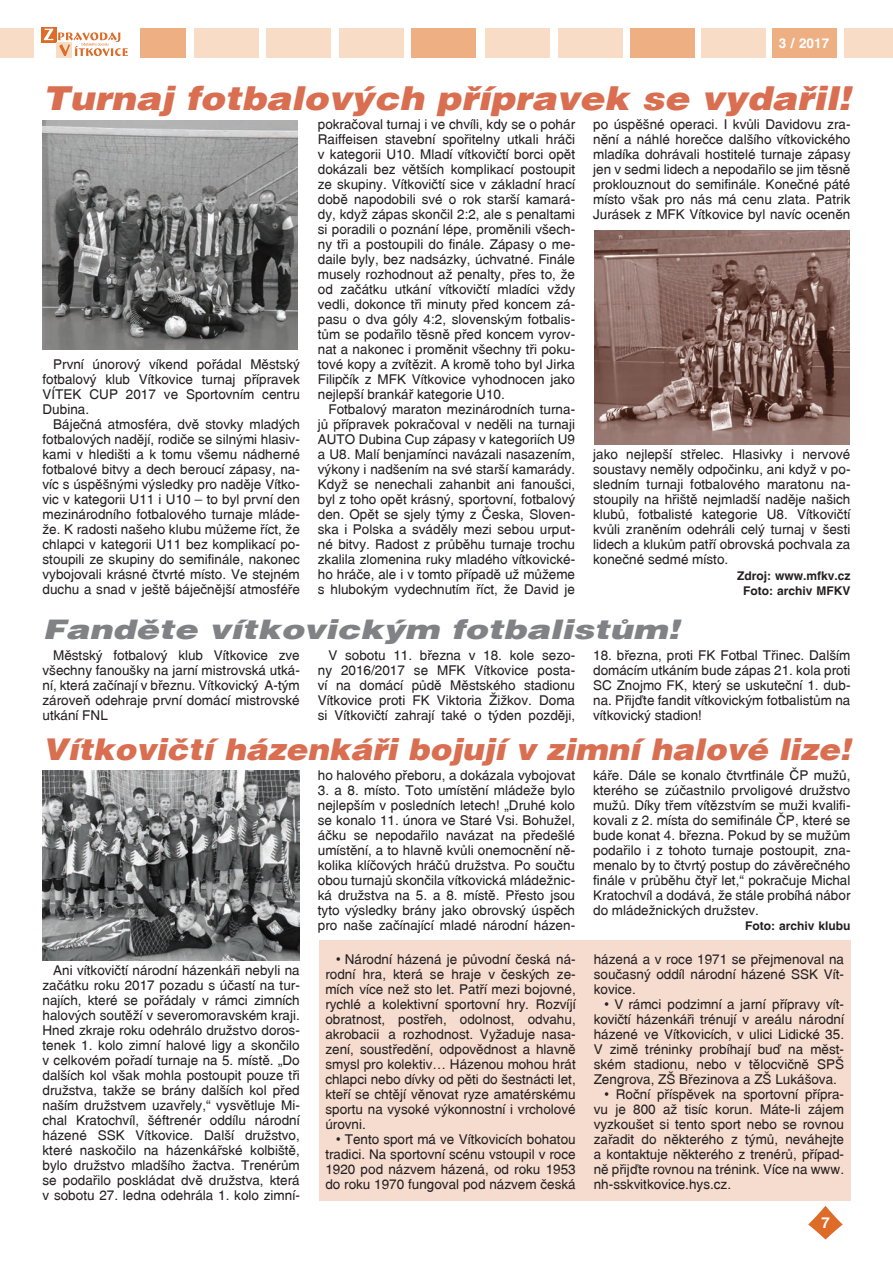
<style>
.page{position:relative;width:893px;height:1263px;background:#fff}
.page>*{position:absolute;margin:0;border:0;box-sizing:border-box;transform-origin:0 0}
.t1{font:italic 900 33px "Switzerland";color:#d96e50;scale:1.13 1}
.t2{font:italic 900 30px "Switzerland";color:#d96e50;scale:1.08 1}
.t3{font:italic 900 27px "Switzerland";color:#808285;scale:1.29 1}
.t4{font:700 15px "Switzerland";color:#fff}
.t5{font:13.5px/15px "Switzerland";color:#231f20;text-align:justify}
.t6{font:700 13.5px "Switzerland";color:#fff}
.t7{font:700 12px/15px "Switzerland";color:#231f20;text-align:center}
</style>
<div class="page">
<svg style="left:808px;top:1206px;width:35px;height:33px"></svg>
<div style="left:485px;top:28px;width:65px;height:29px;background:#f8dcc6"></div>
<div style="left:558px;top:28px;width:65px;height:29px;background:#f8dcc6"></div>
<div style="left:630px;top:28px;width:65px;height:29px;background:#eeaf82"></div>
<div style="left:266px;top:28px;width:65px;height:29px;background:#f8dcc6"></div>
<div style="left:339px;top:28px;width:65px;height:29px;background:#f8dcc6"></div>
<div style="left:194px;top:28px;width:64px;height:29px;background:#f8dcc6"></div>
<div style="left:141px;top:28px;width:45px;height:29px;background:#eeaf82"></div>
<div style="left:0;top:28px;width:34px;height:30px;background:#f8dcc6"></div>
<div style="left:411px;top:28px;width:65px;height:29px;background:#eeaf82"></div>
<div style="left:701px;top:28px;width:65px;height:29px;background:#f8dcc6"></div>
<div style="left:772px;top:28px;width:65px;height:29px;background:#eeaf82"></div>
<div style="left:844px;top:28px;width:49px;height:29px;background:#f8dcc6"></div>
<svg style="left:41px;top:27px;width:15px;height:15px"></svg>
<div style="left:57px;top:42px;width:15px;height:16px;background:#f8dcc6"></div>
<svg style="left:44px;top:29px;width:84px;height:27px"></svg>
<img style="left:43px;top:120px;width:255px;height:230px">
<img style="left:594px;top:231px;width:256px;height:213px">
<img style="left:43px;top:771px;width:256px;height:189px">
<div style="left:319px;top:941px;width:531px;height:260px;background:#f6dccf"></div>
<p class="t6" style="left:779px;top:35px;width:52px">3 / 2017</p>
<h1 class="t1" style="left:43px;top:79px;width:716px">Turnaj fotbalových přípravek se vydařil!</h1>
<p class="t5" style="left:43px;top:356px;width:259px;text-indent:11px">První únorový víkend pořádal Městský fotbalový klub Vítkovice turnaj přípravek VÍTEK CUP 2017 ve Sportovním centru Dubina.</p>
<p class="t5" style="left:43px;top:416px;width:259px;text-indent:11px">Báječná atmosféra, dvě stovky mladých fotbalových nadějí, rodiče se silnými hlasiv&shy;kami v hledišti a k tomu všemu nádherné fotbalové bitvy a dech beroucí zápasy, na&shy;víc s úspěšnými výsledky pro naděje Vítko&shy;vic v kategorii U11 i U10 – to byl první den mezinárodního fotbalového turnaje mláde&shy;že. K radosti našeho klubu můžeme říct, že chlapci v kategorii U11 bez komplikací po&shy;stoupili ze skupiny do semifinále, nakonec vybojovali krásné čtvrté místo. Ve stejném duchu a snad v ještě báječnější atmosféře</p>
<p class="t5" style="left:318px;top:117px;width:259px">pokračoval turnaj i ve chvíli, kdy se o pohár Raiffeisen stavební spořitelny utkali hráči v kategorii U10. Mladí vítkovičtí borci opět dokázali bez větších komplikací postoupit ze skupiny. Vítkovičtí sice v základní hrací době napodobili své o rok starší kamará&shy;dy, když zápas skončil 2:2, ale s penaltami si poradili o poznání lépe, proměnili všech&shy;ny tři a postoupili do finále. Zápasy o me&shy;daile byly, bez nadsázky, úchvatné. Finále musely rozhodnout až penalty, přes to, že od začátku utkání vítkovičtí mladíci vždy vedli, dokonce tři minuty před koncem zá&shy;pasu o dva góly 4:2, slovenským fotbalis&shy;tům se podařilo těsně před koncem vyrov&shy;nat a nakonec i proměnit všechny tři poku&shy;tové kopy a zvítězit. A kromě toho byl Jirka Filipčík z MFK Vítkovice vyhodnocen jako nejlepší brankář kategorie U10.</p>
<p class="t5" style="left:318px;top:402px;width:259px;text-indent:11px">Fotbalový maraton mezinárodních turna&shy;jů přípravek pokračoval v neděli na turnaji AUTO Dubina Cup zápasy v kategoriích U9 a U8. Malí benjamínci navázali nasazením, výkony i nadšením na své starší kamarády.<br>Když se nenechali zahanbit ani fanoušci, byl z toho opět krásný, sportovní, fotbalový den. Opět se sjely týmy z Česka, Sloven&shy;ska i Polska a sváděly mezi sebou urput&shy;né bitvy. Radost z průběhu turnaje trochu zkalila zlomenina ruky mladého vítkovické&shy;ho hráče, ale i v tomto případě už můžeme s hlubokým vydechnutím říct, že David je</p>
<p class="t5" style="left:593px;top:117px;width:259px">po úspěšné operaci. I kvůli Davidovu zra&shy;nění a náhlé horečce dalšího vítkovického mladíka dohrávali hostitelé turnaje zápasy jen v sedmi lidech a nepodařilo se jim těsně proklouznout do semifinále. Konečné páté místo však pro nás má cenu zlata. Patrik Jurásek z MFK Vítkovice byl navíc oceněn</p>
<p class="t5" style="left:593px;top:447px;width:259px">jako nejlepší střelec. Hlasivky i nervové soustavy neměly odpočinku, ani když v po&shy;sledním turnaji fotbalového maratonu na&shy;stoupily na hřiště nejmladší naděje našich klubů, fotbalisté kategorie U8. Vítkovičtí kvůli zraněním odehráli celý turnaj v šesti lidech a klukům patří obrovská pochvala za konečné sedmé místo.</p>
<p class="t7" style="left:737px;top:568px;width:115px">Zdroj: www.mfkv.cz<br>Foto: archiv MFKV</p>
<h3 class="t3" style="left:43px;top:613px;width:495px">Fanděte vítkovickým fotbalistům!</h3>
<p class="t5" style="left:43px;top:648px;width:259px;text-indent:11px">Městský fotbalový klub Vítkovice zve všechny fanoušky na jarní mistrovská utká&shy;ní, která začínají v březnu. Vítkovický A-tým zároveň odehraje první domácí mistrovské utkání FNL</p>
<p class="t5" style="left:318px;top:648px;width:259px;text-indent:11px">V sobotu 11. března v 18. kole sezo&shy;ny 2016/2017 se MFK Vítkovice posta&shy;ví na domácí půdě Městského stadionu Vítkovice proti FK Viktoria Žižkov. Doma si Vítkovičtí zahrají také o týden později,</p>
<p class="t5" style="left:593px;top:648px;width:259px">18. března, proti FK Fotbal Třinec. Dalším domácím utkáním bude zápas 21. kola proti SC Znojmo FK, který se uskuteční 1. dub&shy;na. Přijďte fandit vítkovickým fotbalistům na vítkovický stadion!</p>
<h2 class="t2" style="left:43px;top:731px;width:750px">Vítkovičtí házenkáři bojují v zimní halové lize!</h2>
<p class="t5" style="left:43px;top:962px;width:259px;text-indent:11px">Ani vítkovičtí národní házenkáři nebyli na začátku roku 2017 pozadu s účastí na tur&shy;najích, které se pořádaly v rámci zimních halových soutěží v severomoravském kraji.<br>Hned zkraje roku odehrálo družstvo doros&shy;tenek 1. kolo zimní halové ligy a skončilo v celkovém pořadí turnaje na 5. místě. „Do dalších kol však mohla postoupit pouze tři družstva, takže se brány dalších kol před naším družstvem uzavřely,“ vysvětluje Mi&shy;chal Kratochvíl, šéftrenér oddílu národní házené SSK Vítkovice. Další družstvo, které naskočilo na házenkářské kolbiště, bylo družstvo mladšího žactva. Trenérům se podařilo poskládat dvě družstva, která v sobotu 27. ledna odehrála 1. kolo zimní-</p>
<p class="t5" style="left:318px;top:768px;width:259px">ho halového přeboru, a dokázala vybojovat</p>
<p class="t5" style="left:318px;top:783px;width:259px">3. a 8. místo. Toto umístění mládeže bylo nejlepším v posledních letech! „Druhé kolo se konalo 11. února ve Staré Vsi. Bohužel, áčku se nepodařilo navázat na předešlé umístění, a to hlavně kvůli onemocnění ně&shy;kolika klíčových hráčů družstva. Po součtu obou turnajů skončila vítkovická mládežnic&shy;ká družstva na 5. a 8. místě. Přesto jsou tyto výsledky brány jako obrovský úspěch pro naše začínající mladé národní házen-</p>
<p class="t5" style="left:325px;top:951px;width:252px;text-indent:11px">• Národní házená je původní česká ná&shy;rodní hra, která se hraje v českých ze&shy;mích více než sto let. Patří mezi bojovné, rychlé a kolektivní sportovní hry. Rozvíjí obratnost, postřeh, odolnost, odvahu, akrobacii a rozhodnost. Vyžaduje nasa&shy;zení, soustředění, odpovědnost a hlavně smysl pro kolektiv… Házenou mohou hrát chlapci nebo dívky od pěti do šestnácti let, kteří se chtějí věnovat ryze amatérskému sportu na vysoké výkonnostní i vrcholové úrovni.</p>
<p class="t5" style="left:325px;top:1131px;width:252px;text-indent:11px">• Tento sport má ve Vítkovicích bohatou tradici. Na sportovní scénu vstoupil v roce 1920 pod názvem házená, od roku 1953 do roku 1970 fungoval pod názvem česká</p>
<p class="t5" style="left:593px;top:768px;width:259px">káře. Dále se konalo čtvrtfinále ČP mužů, kterého se zúčastnilo prvoligové družstvo mužů. Díky třem vítězstvím se muži kvalifi&shy;kovali z 2. místa do semifinále ČP, které se bude konat 4. března. Pokud by se mužům podařilo i z tohoto turnaje postoupit, zna&shy;menalo by to čtvrtý postup do závěrečného finále v průběhu čtyř let,“ pokračuje Michal Kratochvíl a dodává, že stále probíhá nábor do mládežnických družstev.</p>
<p class="t7" style="left:745px;top:918px;width:107px">Foto: archiv klubu</p>
<p class="t5" style="left:594px;top:951px;width:252px">házená a v roce 1971 se přejmenoval na současný oddíl národní házené SSK Vít&shy;kovice.</p>
<p class="t5" style="left:594px;top:996px;width:252px;text-indent:11px">• V rámci podzimní a jarní přípravy vít&shy;kovičtí házenkáři trénují v areálu národní házené ve Vítkovicích, v ulici Lidické 35.<br>V zimě tréninky probíhají buď na měst&shy;ském stadionu, nebo v tělocvičně SPŠ Zengrova, ZŠ Březinova a ZŠ Lukášova.</p>
<p class="t5" style="left:594px;top:1086px;width:252px;text-indent:11px">• Roční příspěvek na sportovní přípra&shy;vu je 800 až tisíc korun. Máte-li zájem vyzkoušet si tento sport nebo se rovnou zařadit do některého z týmů, neváhejte a kontaktuje některého z trenérů, případ&shy;ně přijďte rovnou na trénink. Více na www. nh-sskvitkovice.hys.cz.</p>
<p class="t4" style="left:822px;top:1213px;width:10px">7</p>
</div>
